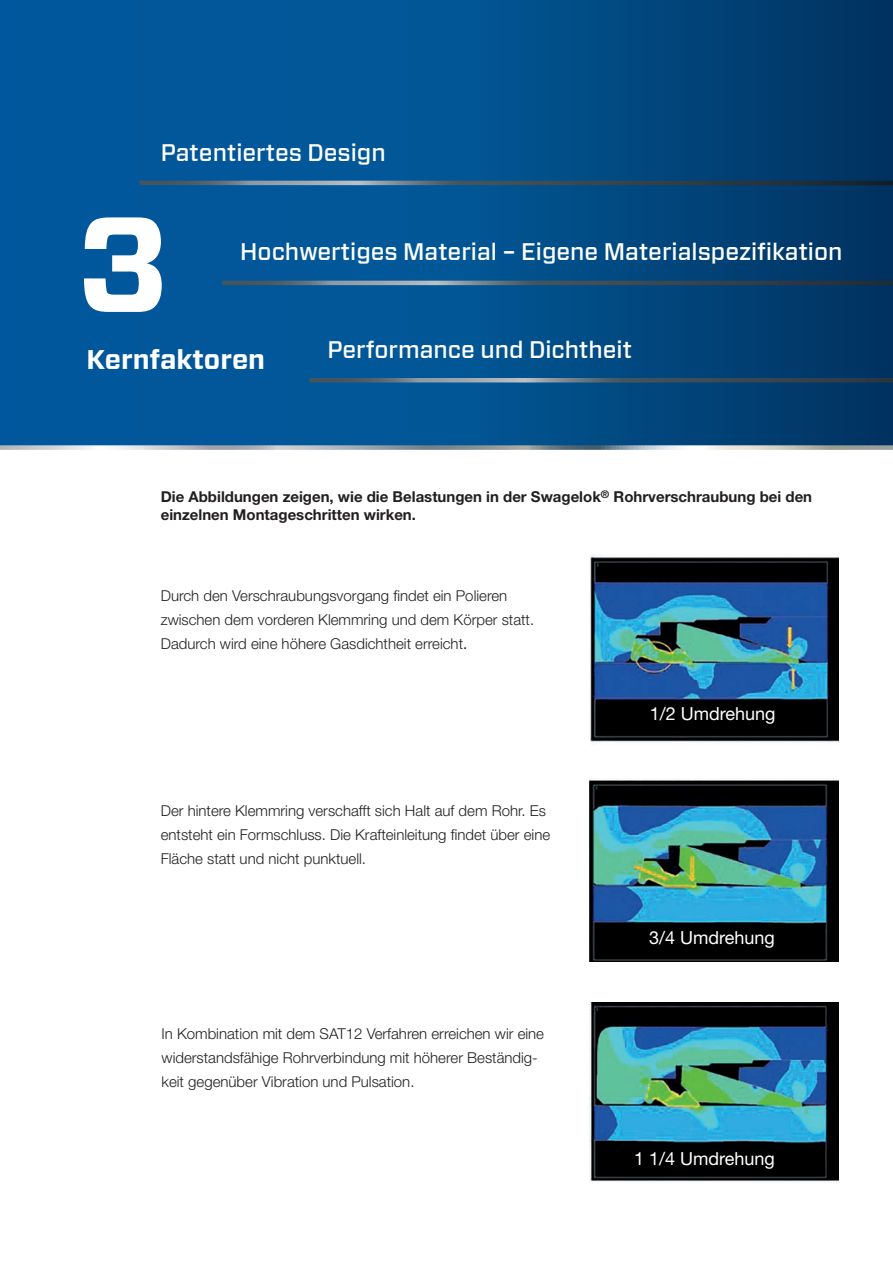
<style>
.page{position:relative;width:893px;height:1263px;background:#fff}
.page>*{position:absolute;margin:0;border:0;box-sizing:border-box;transform-origin:0 0}
.t1{font:700 135px "Forza";color:#fff}
.t2{font:700 27px "Forza";color:#fff}
.t3{font:500 24px "Forza";color:#fff}
.t4{font:18px "Helvetica Neue LT Std";color:#fff}
.t5{font:300 15px/24px "Helvetica Neue LT Std";color:#231f20}
.t6{font:700 15px/18px "Helvetica Neue LT Std";color:#231f20}
.s1{font-weight:400}
</style>
<div class="page">
<img style="left:591px;top:554px;width:248px;height:191px">
<div style="left:0;top:0;width:893px;height:448px;background:linear-gradient(to right,#0160a9,#013c6c)"></div>
<svg style="left:0;top:445px;width:893px;height:5px;background:#a6b1b7"></svg>
<img style="left:589px;top:778px;width:250px;height:184px">
<img style="left:589px;top:1002px;width:250px;height:180px">
<svg style="left:139px;top:181px;width:754px;height:4px;background:#4e5b65"></svg>
<svg style="left:222px;top:281px;width:671px;height:4px;background:#53616a"></svg>
<svg style="left:309px;top:378px;width:584px;height:4px;background:#5a6872"></svg>
<h3 class="t3" style="left:161px;top:137px;width:226px">Patentiertes Design</h3>
<h1 class="t1" style="left:77px;top:175px;width:94px">3</h1>
<h2 class="t2" style="left:86px;top:341px;width:180px">Kernfaktoren</h2>
<h3 class="t3" style="left:240px;top:236px;width:604px">Hochwertiges Material – Eigene Materialspezifikation</h3>
<h3 class="t3" style="left:327px;top:334px;width:306px">Performance und Dichtheit</h3>
<p class="t6" style="left:161px;top:488px;width:653px">Die Abbildungen zeigen, wie die Belastungen in der Swagelok<sup>®</sup> Rohrverschraubung bei den einzelnen Montageschritten wirken.</p>
<p class="t5" style="left:161px;top:583px;width:375px">Durch den Verschraubungsvorgang findet ein Polieren zwischen dem vorderen Klemmring und dem Körper statt.<br>Dadurch wird eine höhere Gasdichtheit erreicht<span class="s1">.</span></p>
<p class="t5" style="left:161px;top:798px;width:391px">Der hintere Klemmring verschafft sich Halt auf dem Rohr. Es entsteht ein Formschluss. Die Krafteinleitung findet über eine<br>Fläche statt und nicht punktuell.</p>
<p class="t5" style="left:162px;top:1021px;width:384px">In Kombination mit dem SAT12 Verfahren erreichen wir eine widerstandsfähige Rohrverbindung mit höherer Beständig&shy;keit gegenüber Vibration und Pulsation.</p>
<p class="t4" style="left:650px;top:703px;width:127px">1/2 Umdrehung</p>
<p class="t4" style="left:649px;top:926px;width:127px">3/4 Umdrehung</p>
<p class="t4" style="left:634px;top:1147px;width:142px">1 1/4 Umdrehung</p>
</div>
